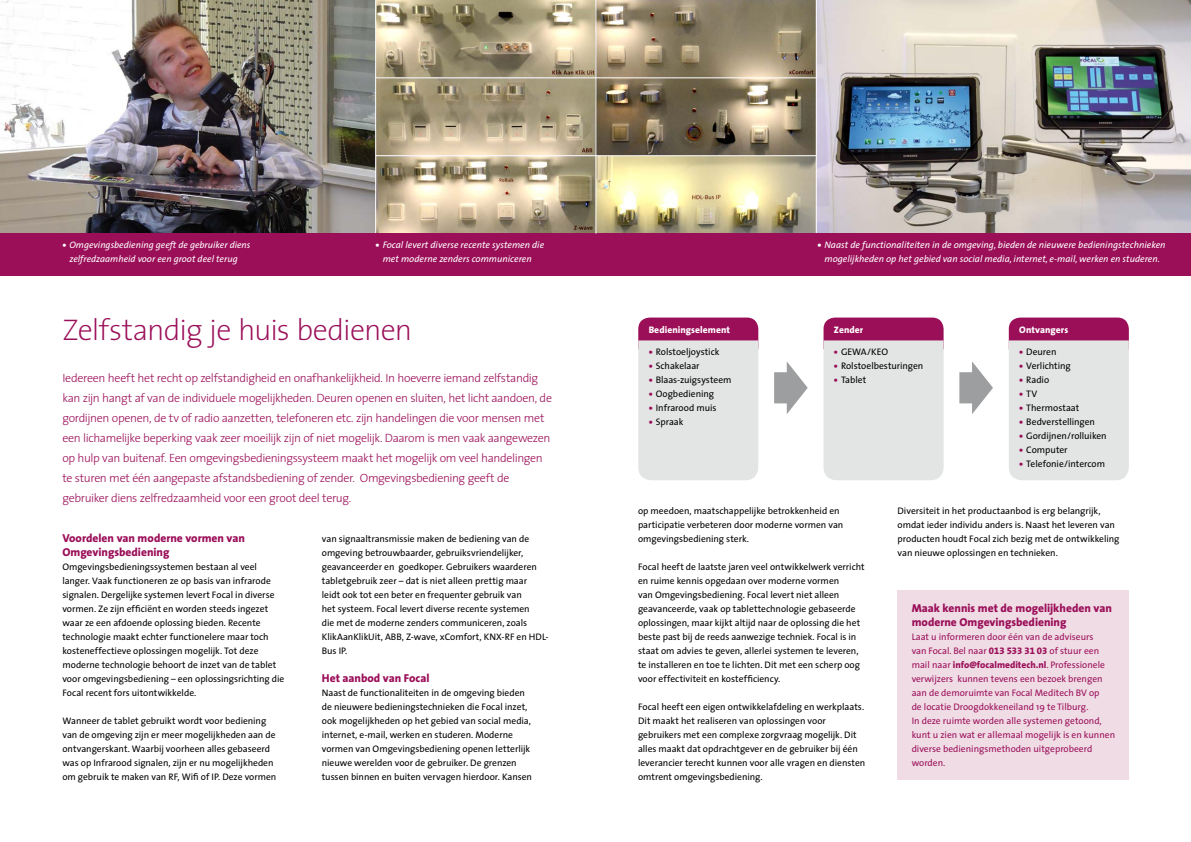
<style>
.page{position:relative;width:1191px;height:842px;background:#fff}
.page>*{position:absolute;margin:0;border:0;box-sizing:border-box;transform-origin:0 0}
.t1{font:200 30px "The Sans";letter-spacing:-.03em;color:#9b0f59}
.t2{font:300 12px/20px "The Sans";letter-spacing:-.03em;color:#9b0f59}
.t3{font:800 11.5px/14px "The Sans";color:#9b0f59}
.t4{font:9.5px/14px "The Sans";letter-spacing:-.005em;color:#000}
.t5{font:9.5px/14px "The Sans";color:#9b0f59}
.t6{font:italic 9.5px/14px "The Sans";color:#fff;text-align:center}
.t7{font:800 9.5px "The Sans";letter-spacing:.01em;color:#fff}
.t8{font:italic 9.4px/14px "The Sans";color:#fff}
.s1{font-family:"The Sans Extra Bold Caps";font-style:normal}
.s2{font-family:"The Sans Extra Bold Caps";color:#9b0f59}
.s3{font-family:"The Sans Extra Bold Expert"}
.s4{font-weight:800}
</style>
<div class="page">
<img style="left:0;top:0;width:1191px;height:234px">
<hr style="left:375px;top:0;width:1px;height:234px;background:#fff">
<hr style="left:816px;top:0;width:1px;height:234px;background:#fff">
<div style="left:0;top:234px;width:1191px;height:42px;background:#9b0f59"></div>
<div style="left:897px;top:590px;width:231px;height:190px;background:#efdce5"></div>
<svg style="left:774px;top:362px;width:33px;height:52px"></svg>
<svg style="left:959px;top:361px;width:34px;height:53px"></svg>
<svg style="left:638px;top:318px;width:120px;height:162px;background:#d9c7d1"></svg>
<svg style="left:823px;top:318px;width:120px;height:162px;background:#d9c7d1"></svg>
<svg style="left:1008px;top:318px;width:120px;height:162px;background:#dac8d2"></svg>
<hr style="left:595px;top:0;width:1px;height:234px;background:#fff">
<hr style="left:376px;top:78px;width:440px;height:1px;background:#fff">
<hr style="left:376px;top:155px;width:440px;height:1px;background:#fff">
<p class="t8" style="left:69px;top:237px;width:182px;text-indent:-7px"><span class="s1">•</span> Omgevingsbediening geeft de gebruiker diens zelfredzaamheid voor een groot deel terug</p>
<p class="t6" style="left:375px;top:237px;width:170px"><span class="s1">•</span> Focal levert diverse recente systemen die met moderne zenders communiceren</p>
<p class="t6" style="left:817px;top:237px;width:350px"><span class="s1">•</span> Naast de functionaliteiten in de omgeving, bieden de nieuwere bedieningstechnieken mogelijkheden op het gebied van social media, internet, e-mail, werken en studeren.</p>
<h1 class="t1" style="left:62px;top:305px;width:351px">Zelfstandig je huis bedienen</h1>
<p class="t2" style="left:62px;top:368px;width:491px">Iedereen heeft het recht op zelfstandigheid en onafhankelijkheid. In hoeverre iemand zelfstandig kan zijn hangt af van de individuele mogelijkheden. Deuren openen en sluiten, het licht aandoen, de gordijnen openen, de tv of radio aanzetten, telefoneren etc. zijn handelingen die voor mensen met een lichamelijke beperking vaak zeer moeilijk zijn of niet mogelijk. Daarom is men vaak aangewezen op hulp van buitenaf. Een omgevingsbedieningssysteem maakt het mogelijk om veel handelingen te sturen met één aangepaste afstandsbediening of zender. Omgevingsbediening geeft de gebruiker diens zelfredzaamheid voor een groot deel terug.</p>
<p class="t3" style="left:62px;top:530px;width:184px">Voordelen van moderne vormen van<br>Omgevingsbediening</p>
<p class="t4" style="left:62px;top:559px;width:224px">Omgevingsbedieningssystemen bestaan al veel langer. Vaak functioneren ze op basis van infrarode signalen. Dergelijke systemen levert Focal in diverse vormen. Ze zijn efficiënt en worden steeds ingezet waar ze een afdoende oplossing bieden. Recente technologie maakt echter functionelere maar toch kosteneffectieve oplossingen mogelijk. Tot deze moderne technologie behoort de inzet van de tablet voor omgevingsbediening – een oplossingsrichting die Focal recent fors uitontwikkelde.</p>
<p class="t4" style="left:62px;top:713px;width:215px">Wanneer de tablet gebruikt wordt voor bediening van de omgeving zijn er meer mogelijkheden aan de ontvangerskant. Waarbij voorheen alles gebaseerd was op Infrarood signalen, zijn er nu mogelijkheden om gebruik te maken van RF, Wifi of IP. Deze vormen</p>
<p class="t4" style="left:322px;top:531px;width:228px">van signaaltransmissie maken de bediening van de omgeving betrouwbaarder, gebruiksvriendelijker, geavanceerder en goedkoper. Gebruikers waarderen tabletgebruik zeer – dat is niet alleen prettig maar<br>leidt ook tot een beter en frequenter gebruik van<br>het systeem. Focal levert diverse recente systemen<br>die met de moderne zenders communiceren, zoals KlikAanKlikUit, ABB, Z-wave, xComfort, KNX-RF en HDL-Bus IP.</p>
<p class="t3" style="left:322px;top:670px;width:109px">Het aanbod van Focal</p>
<p class="t4" style="left:322px;top:685px;width:212px">Naast de functionaliteiten in de omgeving bieden de nieuwere bedieningstechnieken die Focal inzet, ook mogelijkheden op het gebied van social media, internet, e-mail, werken en studeren. Moderne vormen van Omgevingsbediening openen letterlijk nieuwe werelden voor de gebruiker. De grenzen tussen binnen en buiten vervagen hierdoor. Kansen</p>
<p class="t7" style="left:648px;top:321px;width:83px">Bedieningselement</p>
<p class="t4" style="left:648px;top:345px;width:72px"><span class="s2">•</span> Rolstoeljoystick</p>
<p class="t4" style="left:648px;top:359px;width:52px"><span class="s2">•</span> Schakelaar</p>
<p class="t4" style="left:648px;top:373px;width:84px"><span class="s2">•</span> Blaas-zuigsysteem</p>
<p class="t4" style="left:648px;top:387px;width:67px"><span class="s2">•</span> Oogbediening</p>
<p class="t4" style="left:648px;top:401px;width:69px"><span class="s2">•</span> Infrarood muis</p>
<p class="t4" style="left:648px;top:415px;width:36px"><span class="s2">•</span> Spraak</p>
<p class="t7" style="left:834px;top:321px;width:31px">Zender</p>
<p class="t4" style="left:834px;top:345px;width:56px"><span class="s2">•</span> GEWA/KEO</p>
<p class="t4" style="left:834px;top:359px;width:91px"><span class="s2">•</span> Rolstoelbesturingen</p>
<p class="t4" style="left:834px;top:373px;width:34px"><span class="s2">•</span> Tablet</p>
<p class="t7" style="left:1019px;top:321px;width:51px">Ontvangers</p>
<p class="t4" style="left:1019px;top:345px;width:39px"><span class="s2">•</span> Deuren</p>
<p class="t4" style="left:1019px;top:359px;width:53px"><span class="s2">•</span> Verlichting</p>
<p class="t4" style="left:1019px;top:373px;width:32px"><span class="s2">•</span> Radio</p>
<p class="t4" style="left:1019px;top:387px;width:20px"><span class="s2">•</span> TV</p>
<p class="t4" style="left:1019px;top:401px;width:62px"><span class="s2">•</span> Thermostaat</p>
<p class="t4" style="left:1019px;top:415px;width:77px"><span class="s2">•</span> Bedverstellingen</p>
<p class="t4" style="left:1019px;top:429px;width:89px"><span class="s2">•</span> Gordijnen/rolluiken</p>
<p class="t4" style="left:1019px;top:443px;width:50px"><span class="s2">•</span> Computer</p>
<p class="t4" style="left:1019px;top:457px;width:87px"><span class="s2">•</span> Telefonie/intercom</p>
<p class="t4" style="left:638px;top:503px;width:207px">op meedoen, maatschappelijke betrokkenheid en participatie verbeteren door moderne vormen van omgevingsbediening sterk.</p>
<p class="t4" style="left:638px;top:559px;width:228px">Focal heeft de laatste jaren veel ontwikkelwerk verricht en ruime kennis opgedaan over moderne vormen<br>van Omgevingsbediening. Focal levert niet alleen geavanceerde, vaak op tablettechnologie gebaseerde oplossingen, maar kijkt altijd naar de oplossing die het beste past bij de reeds aanwezige techniek. Focal is in staat om advies te geven, allerlei systemen te leveren, te installeren en toe te lichten. Dit met een scherp oog voor effectiviteit en kostefficiency.</p>
<p class="t4" style="left:638px;top:699px;width:229px">Focal heeft een eigen ontwikkelafdeling en werkplaats.<br>Dit maakt het realiseren van oplossingen voor gebruikers met een complexe zorgvraag mogelijk. Dit alles maakt dat opdrachtgever en de gebruiker bij één leverancier terecht kunnen voor alle vragen en diensten omtrent omgevingsbediening.</p>
<p class="t4" style="left:897px;top:503px;width:223px">Diversiteit in het productaanbod is erg belangrijk, omdat ieder individu anders is. Naast het leveren van producten houdt Focal zich bezig met de ontwikkeling van nieuwe oplossingen en technieken.</p>
<p class="t3" style="left:911px;top:600px;width:202px">Maak kennis met de mogelijkheden van moderne Omgevingsbediening</p>
<p class="t5" style="left:911px;top:629px;width:205px">Laat u informeren door één van de adviseurs<br>van Focal. Bel naar <span class="s3">013 533 31 03</span> of stuur een mail naar <span class="s4">info@focalmeditech.nl</span>. Professionele verwijzers kunnen tevens een bezoek brengen aan de demoruimte van Focal Meditech BV op<br>de locatie Droogdokkeneiland 19 te Tilburg.<br>In deze ruimte worden alle systemen getoond, kunt u zien wat er allemaal mogelijk is en kunnen diverse bedieningsmethoden uitgeprobeerd worden.</p>
</div>
